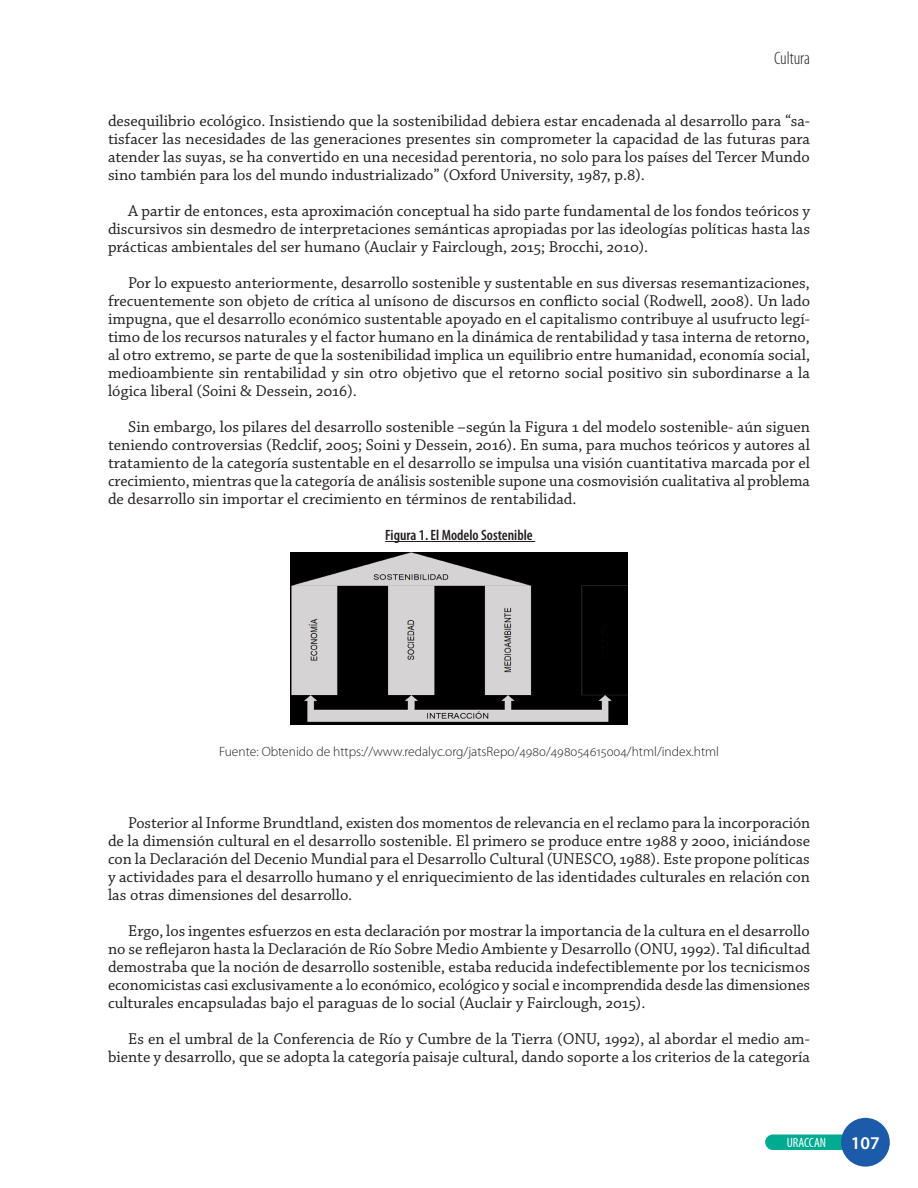
<style>
.page{position:relative;width:918px;height:1188px;background:#fff}
.page>*{position:absolute;margin:0;border:0;box-sizing:border-box;transform-origin:0 0}
.t1{font:300 condensed 18px "Myriad Pro";color:#231f20}
.t2{font:600 18px "Myriad Pro";color:#fff}
.Parrafo{font:16.5px/18px "Chaparral Pro";color:#231f20;text-align:justify}
.titulo_tabla{font:600 condensed 15px "Myriad Pro";color:#231f20}
.fuente{font:300 13.5px "Myriad Pro";color:#231f20}
.t3{font:condensed 13.5px "Myriad Pro";color:#fff}
</style>
<div class="page">
<div style="left:765px;top:1135px;width:84px;height:15px;background:#00ab92;border-radius:8px"></div>
<div style="left:841px;top:1118px;width:49px;height:49px;background:#1c5ba9;border-radius:50%"></div>
<hr style="left:385px;top:541px;width:150px;height:1px;background:#231f20">
<img style="left:290px;top:553px;width:338px;height:172px">
<p class="t1" style="left:774px;top:48px;width:37px">Cultura</p>
<p class="Parrafo" style="left:108px;top:112px;width:704px">desequilibrio ecológico. Insistiendo que la sostenibilidad debiera estar encadenada al desarrollo para “sa&shy;tisfacer las necesidades de las generaciones presentes sin comprometer la capacidad de las futuras para atender las suyas, se ha convertido en una necesidad perentoria, no solo para los países del Tercer Mundo sino también para los del mundo industrializado” (Oxford University, 1987, p.8).</p>
<p class="Parrafo" style="left:108px;top:202px;width:704px;text-indent:20px">A partir de entonces, esta aproximación conceptual ha sido parte fundamental de los fondos teóricos y discursivos sin desmedro de interpretaciones semánticas apropiadas por las ideologías políticas hasta las prácticas ambientales del ser humano (Auclair y Fairclough, 2015; Brocchi, 2010).</p>
<p class="Parrafo" style="left:108px;top:274px;width:704px;text-indent:20px">Por lo expuesto anteriormente, desarrollo sostenible y sustentable en sus diversas resemantizaciones, frecuentemente son objeto de crítica al unísono de discursos en conflicto social (Rodwell, 2008). Un lado impugna, que el desarrollo económico sustentable apoyado en el capitalismo contribuye al usufructo legí&shy;timo de los recursos naturales y el factor humano en la dinámica de rentabilidad y tasa interna de retorno, al otro extremo, se parte de que la sostenibilidad implica un equilibrio entre humanidad, economía social, medioambiente sin rentabilidad y sin otro objetivo que el retorno social positivo sin subordinarse a la lógica liberal (Soini &amp; Dessein, 2016).</p>
<p class="Parrafo" style="left:108px;top:418px;width:704px;text-indent:20px">Sin embargo, los pilares del desarrollo sostenible –según la Figura 1 del modelo sostenible- aún siguen teniendo controversias (Redclif, 2005; Soini y Dessein, 2016). En suma, para muchos teóricos y autores al tratamiento de la categoría sustentable en el desarrollo se impulsa una visión cuantitativa marcada por el crecimiento, mientras que la categoría de análisis sostenible supone una cosmovisión cualitativa al problema de desarrollo sin importar el crecimiento en términos de rentabilidad.</p>
<p class="titulo_tabla" style="left:385px;top:527px;width:149px">Figura 1. El Modelo Sostenible</p>
<p class="fuente" style="left:219px;top:744px;width:502px">Fuente: Obtenido de https://www.redalyc.org/jatsRepo/4980/498054615004/html/index.html</p>
<p class="Parrafo" style="left:108px;top:814px;width:704px;text-indent:20px">Posterior al Informe Brundtland, existen dos momentos de relevancia en el reclamo para la incorporación de la dimensión cultural en el desarrollo sostenible. El primero se produce entre 1988 y 2000, iniciándose con la Declaración del Decenio Mundial para el Desarrollo Cultural (UNESCO, 1988). Este propone políticas y actividades para el desarrollo humano y el enriquecimiento de las identidades culturales en relación con las otras dimensiones del desarrollo.</p>
<p class="Parrafo" style="left:108px;top:922px;width:704px;text-indent:20px">Ergo, los ingentes esfuerzos en esta declaración por mostrar la importancia de la cultura en el desarrollo no se reflejaron hasta la Declaración de Río Sobre Medio Ambiente y Desarrollo (ONU, 1992). Tal dificultad demostraba que la noción de desarrollo sostenible, estaba reducida indefectiblemente por los tecnicismos economicistas casi exclusivamente a lo económico, ecológico y social e incomprendida desde las dimensiones culturales encapsuladas bajo el paraguas de lo social (Auclair y Fairclough, 2015).</p>
<p class="Parrafo" style="left:108px;top:1030px;width:704px;text-align:right">Es en el umbral de la Conferencia de Río y Cumbre de la Tierra (ONU, 1992), al abordar el medio am&shy;biente y desarrollo, que se adopta la categoría paisaje cultural, dando soporte a los criterios de la categoría</p>
<p class="t3" style="left:787px;top:1135px;width:41px">URACCAN</p>
<p class="t2" style="left:851px;top:1131px;width:30px">107</p>
</div>
